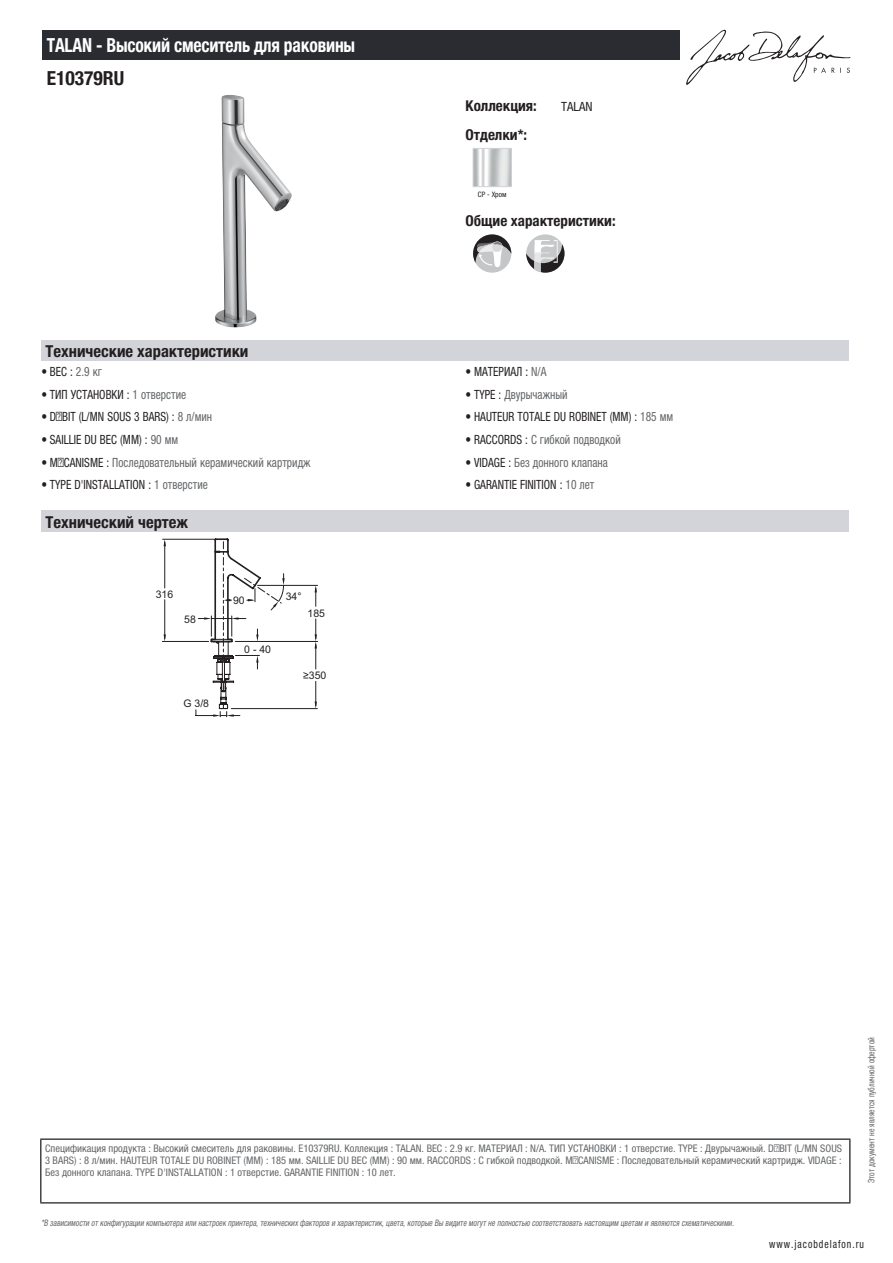
<style>
.page{position:relative;width:893px;height:1263px;background:#fff}
.page>*{position:absolute;margin:0;border:0;box-sizing:border-box;transform-origin:0 0}
.t1{font:700 condensed 19.5px "Helvetica Neue LTCYR";letter-spacing:-.01em;color:#fff;scale:.9 1}
.t2{font:700 condensed 19.5px "Helvetica Neue LTCYR";color:#231f20}
.t3{font:700 condensed 16.5px "Helvetica Neue LTCYR";color:#231f20}
.t4{font:700 condensed 15px "Helvetica Neue LTCYR";color:#231f20}
.t5{font:condensed 12.75px "Helvetica Neue LTCYR";color:#231f20;scale:.9 1}
.t6{font:condensed 12.75px "Helvetica Neue LTCYR";color:#626568;scale:.9 1}
.t7{font:condensed 12.75px "Helvetica Neue LTCYR";color:#231f20}
.t8{font:condensed 11.25px "Helvetica Neue LTCYR";letter-spacing:.1em;color:#231f20;scale:.87 1}
.t9{font:condensed 10.5px/12px "Helvetica Neue LTCYR";color:#626568;text-align:justify}
.t10{font:10.5px "Arial";color:#231f20}
.t11{font:italic condensed 9px "Helvetica Neue LTCYR";color:#626568;scale:.87 1}
.t12{font:condensed 9px "Helvetica Neue LTCYR";color:#626568;scale:.87 1}
.t13{font:condensed 7.5px "Helvetica Neue LTCYR";color:#231f20}
.s1{color:#626568}
.s2{color:#231f20}
</style>
<div class="page">
<svg style="left:686px;top:30px;width:164px;height:55px"></svg>
<img style="left:215px;top:95px;width:77px;height:232px">
<img style="left:475px;top:150px;width:35px;height:35px">
<div style="left:473px;top:148px;width:39px;height:39px;border:1px solid #d3d4da"></div>
<div style="left:473px;top:234px;width:38px;height:39px;background:#c5c6c8;border-radius:50%"></div>
<svg style="left:473px;top:234px;width:38px;height:33px"></svg>
<div style="left:526px;top:234px;width:38px;height:39px;background:#c7c8ca;border-radius:50%"></div>
<svg style="left:526px;top:240px;width:38px;height:33px"></svg>
<div style="left:41px;top:340px;width:808px;height:22px;background:#d3d4da"></div>
<div style="left:41px;top:511px;width:808px;height:21px;background:#d3d4da"></div>
<hr style="left:163px;top:539px;width:53px;height:1px;background:#231f20">
<hr style="left:162px;top:641px;width:47px;height:1px;background:#231f20">
<hr style="left:164px;top:542px;width:1px;height:46px;background:#231f20">
<hr style="left:164px;top:600px;width:1px;height:39px;background:#231f20">
<svg style="left:196px;top:538px;width:122px;height:179px"></svg>
<div style="left:43px;top:30px;width:637px;height:30px;background:#2a2c32"></div>
<hr style="left:40px;top:1138px;width:810px;height:2px;background:#040503">
<hr style="left:40px;top:1140px;width:1px;height:62px;background:#040503">
<hr style="left:849px;top:1140px;width:1px;height:62px;background:#040503">
<hr style="left:40px;top:1202px;width:810px;height:1px;background:#040503">
<h1 class="t1" style="left:47px;top:34px;width:344px">TALAN - Высокий смеситель для раковины</h1>
<h1 class="t2" style="left:47px;top:67px;width:79px">E10379RU</h1>
<h3 class="t4" style="left:466px;top:97px;width:73px">Коллекция:</h3>
<p class="t7" style="left:561px;top:99px;width:33px">TALAN</p>
<h3 class="t4" style="left:466px;top:126px;width:63px">Отделки*:</h3>
<p class="t13" style="left:478px;top:190px;width:30px">CP - Хром</p>
<h3 class="t4" style="left:466px;top:212px;width:152px">Общие характеристики:</h3>
<h2 class="t3" style="left:46px;top:342px;width:204px">Технические характеристики</h2>
<p class="t5" style="left:41px;top:364px;width:69px">• ВЕС : <span class="s1">2.9 кг</span></p>
<p class="t5" style="left:466px;top:364px;width:91px">• МАТЕРИАЛ : <span class="s1">N/A</span></p>
<p class="t5" style="left:41px;top:387px;width:162px">• ТИП УСТАНОВКИ : <span class="s1">1 отверстие</span></p>
<p class="t6" style="left:466px;top:387px;width:115px"><span class="s2">• TYPE :</span> Двурычажный</p>
<p class="t5" style="left:41px;top:410px;width:191px">• DÉBIT (L/MN SOUS 3 BARS) : <span class="s1">8 л/мин</span></p>
<p class="t5" style="left:466px;top:410px;width:232px">• HAUTEUR TOTALE DU ROBINET (MM) : <span class="s1">185 мм</span></p>
<p class="t5" style="left:41px;top:432px;width:154px">• SAILLIE DU BEC (MM) : <span class="s1">90 мм</span></p>
<p class="t6" style="left:466px;top:432px;width:174px"><span class="s2">• RACCORDS :</span> С гибкой подводкой</p>
<p class="t6" style="left:41px;top:455px;width:301px"><span class="s2">• MÉCANISME :</span> Последовательный керамический картридж</p>
<p class="t6" style="left:466px;top:455px;width:160px"><span class="s2">• VIDAGE :</span> Без донного клапана</p>
<p class="t5" style="left:41px;top:478px;width:187px">• TYPE D'INSTALLATION : <span class="s1">1 отверстие</span></p>
<p class="t5" style="left:466px;top:478px;width:145px">• GARANTIE FINITION : <span class="s1">10 лет</span></p>
<h2 class="t3" style="left:46px;top:513px;width:144px">Технический чертеж</h2>
<p class="t10" style="left:156px;top:587px;width:19px">316</p>
<p class="t10" style="left:286px;top:589px;width:17px">34°</p>
<p class="t10" style="left:233px;top:594px;width:13px">90</p>
<p class="t10" style="left:184px;top:612px;width:13px">58</p>
<p class="t10" style="left:183px;top:696px;width:27px">G 3/8</p>
<p class="t10" style="left:244px;top:642px;width:28px">0 - 40</p>
<p class="t10" style="left:308px;top:606px;width:19px">185</p>
<p class="t10" style="left:303px;top:668px;width:25px">≥350</p>
<p class="t9" style="left:45px;top:1142px;width:798px">Спецификация продукта : Высокий смеситель для раковины. E10379RU. Коллекция : TALAN. ВЕС : 2.9 кг. МАТЕРИАЛ : N/A. ТИП УСТАНОВКИ : 1 отверстие. TYPE : Двурычажный. DÉBIT (L/MN SOUS 3 BARS) : 8 л/мин. HAUTEUR TOTALE DU ROBINET (MM) : 185 мм. SAILLIE DU BEC (MM) : 90 мм. RACCORDS : С гибкой подводкой. MÉCANISME : Последовательный керамический картридж. VIDAGE :<br>Без донного клапана. TYPE D'INSTALLATION : 1 отверстие. GARANTIE FINITION : 10 лет.</p>
<p class="t11" style="left:41px;top:1218px;width:800px">*В зависимости отконфигурации компьютера или настроек принтера,техническихфакторов и характеристик,цвета,которые Вы видите могутне полностью соответствоватьнастоящим цветам и являются схематическими.</p>
<p class="t12" style="left:866px;top:1183px;width:169px;rotate:-90deg">Этот документ не является публичной офертой</p>
<p class="t8" style="left:769px;top:1237px;width:110px">www.jacobdelafon.ru</p>
</div>
